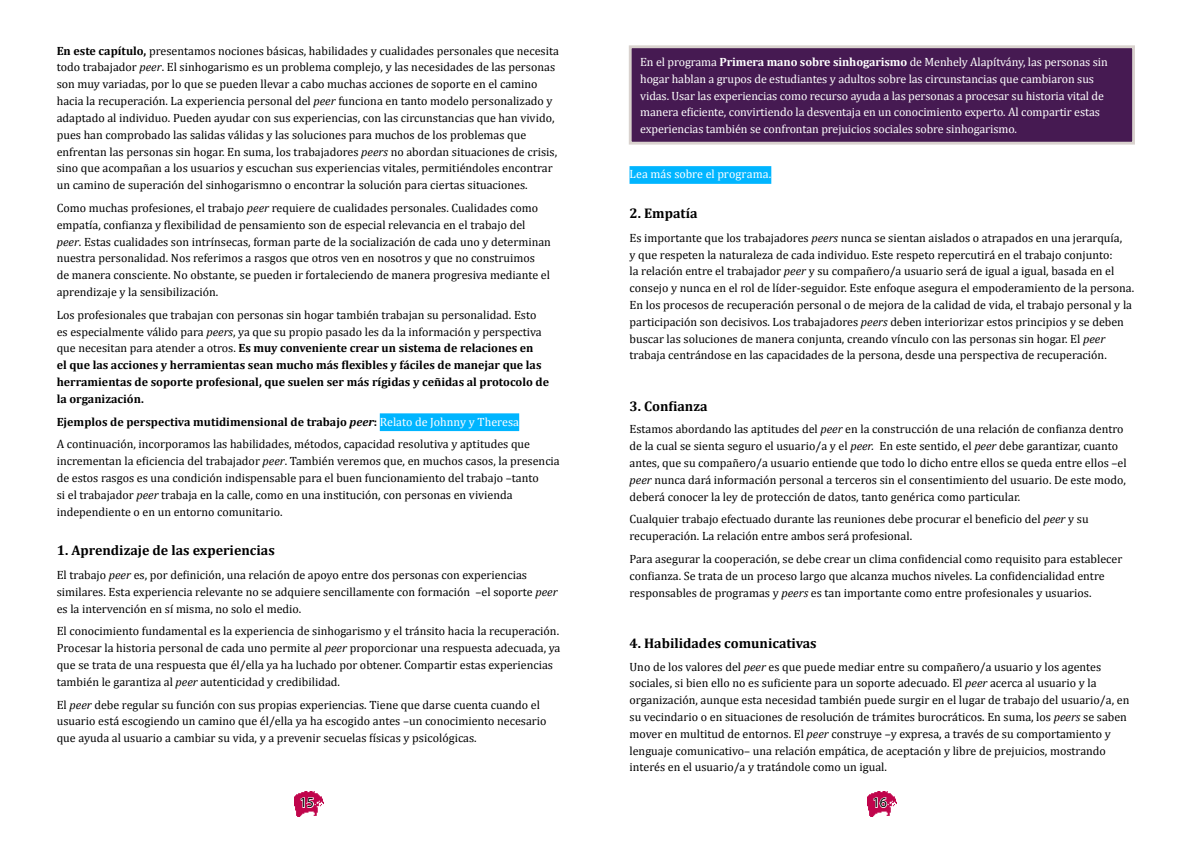
<style>
.page{position:relative;width:1191px;height:842px;background:#fff}
.page>*{position:absolute;margin:0;border:0;box-sizing:border-box;transform-origin:0 0}
.t1{font:700 14px "Cambria";color:#000}
.t2{font:14px "Myriad Pro";color:#000}
.t3{font:12px/16.8px "Cambria";color:#000}
.t4{font:12px/16.8px "Cambria";letter-spacing:-.01em;color:#fff}
.t5{font:700 12px/16.8px "Cambria";color:#000}
.s1{font-weight:700}
.s2{font-style:italic}
.s3{font-weight:400}
.s4{font-weight:400;font-style:italic}
.s5{font-weight:700;font-style:italic}
.s6{color:#fff}
</style>
<div class="page">
<img style="left:294px;top:792px;width:30px;height:24px">
<svg style="left:299px;top:797px;width:16px;height:12px"></svg>
<img style="left:867px;top:792px;width:29px;height:24px">
<svg style="left:872px;top:796px;width:16px;height:13px"></svg>
<div style="left:629px;top:166px;width:142px;height:18px;background:#00b5ff"></div>
<div style="left:630px;top:47px;width:503px;height:96px;background:#461a52"></div>
<div style="left:629px;top:45px;width:506px;height:100px;border:3px solid #d9d2ce"></div>
<div style="left:380px;top:413px;width:139px;height:18px;background:#00b5ff"></div>
<p class="t3" style="left:57px;top:42px;width:504px"><span class="s1">En este capítulo,</span> presentamos nociones básicas, habilidades y cualidades personales que necesita todo trabajador <span class="s2">peer</span>. El sinhogarismo es un problema complejo, y las necesidades de las personas son muy variadas, por lo que se pueden llevar a cabo muchas acciones de soporte en el camino hacia la recuperación. La experiencia personal del <span class="s2">peer</span> funciona en tanto modelo personalizado y adaptado al individuo. Pueden ayudar con sus experiencias, con las circunstancias que han vivido, pues han comprobado las salidas válidas y las soluciones para muchos de los problemas que enfrentan las personas sin hogar. En suma, los trabajadores <span class="s2">peers</span> no abordan situaciones de crisis, sino que acompañan a los usuarios y escuchan sus experiencias vitales, permitiéndoles encontrar un camino de superación del sinhogarismno o encontrar la solución para ciertas situaciones.</p>
<p class="t3" style="left:57px;top:199px;width:496px">Como muchas profesiones, el trabajo <span class="s2">peer</span> requiere de cualidades personales. Cualidades como empatía, confianza y flexibilidad de pensamiento son de especial relevancia en el trabajo del <span class="s2">peer</span>. Estas cualidades son intrínsecas, forman parte de la socialización de cada uno y determinan nuestra personalidad. Nos referimos a rasgos que otros ven en nosotros y que no construimos<br>de manera consciente. No obstante, se pueden ir fortaleciendo de manera progresiva mediante el aprendizaje y la sensibilización.</p>
<p class="t5" style="left:57px;top:306px;width:494px"><span class="s3">Los profesionales que trabajan con personas sin hogar también trabajan su personalidad. Esto es especialmente válido para</span> <span class="s4">peers</span><span class="s3">, ya que su propio pasado les da la información y perspectiva que necesitan para atender a otros.</span> Es muy conveniente crear un sistema de relaciones en<br>el que las acciones y herramientas sean mucho más flexibles y fáciles de manejar que las herramientas de soporte profesional, que suelen ser más rígidas y ceñidas al protocolo de la organización.</p>
<p class="t3" style="left:57px;top:410px;width:475px;line-height:22.8px"><span class="s1">Ejemplos de perspectiva mutidimensional de trabajo</span> <span class="s5">peer</span><span class="s1">:</span> <span class="s6">Relato de Johnny y Theresa<br></span>A continuación, incorporamos las habilidades, métodos, capacidad resolutiva y aptitudes que</p>
<p class="t3" style="left:57px;top:453px;width:504px">incrementan la eficiencia del trabajador <span class="s2">peer</span>. También veremos que, en muchos casos, la presencia de estos rasgos es una condición indispensable para el buen funcionamiento del trabajo –tanto<br>si el trabajador <span class="s2">peer</span> trabaja en la calle, como en una institución, con personas en vivienda independiente o en un entorno comunitario.</p>
<p class="t1" style="left:57px;top:540px;width:219px">1. Aprendizaje de las experiencias</p>
<p class="t3" style="left:57px;top:566px;width:502px">El trabajo <span class="s2">peer</span> es, por definición, una relación de apoyo entre dos personas con experiencias similares. Esta experiencia relevante no se adquiere sencillamente con formación –el soporte <span class="s2">peer </span>es la intervención en sí misma, no solo el medio.</p>
<p class="t3" style="left:57px;top:623px;width:505px">El conocimiento fundamental es la experiencia de sinhogarismo y el tránsito hacia la recuperación.<br>Procesar la historia personal de cada uno permite al <span class="s2">peer</span> proporcionar una respuesta adecuada, ya que se trata de una respuesta que él/ella ya ha luchado por obtener. Compartir estas experiencias también le garantiza al <span class="s2">peer</span> autenticidad y credibilidad.</p>
<p class="t3" style="left:57px;top:696px;width:491px">El <span class="s2">peer</span> debe regular su función con sus propias experiencias. Tiene que darse cuenta cuando el usuario está escogiendo un camino que él/ella ya ha escogido antes –un conocimiento necesario que ayuda al usuario a cambiar su vida, y a prevenir secuelas físicas y psicológicas.</p>
<p class="t4" style="left:640px;top:53px;width:469px">En el programa <span class="s1">Primera mano sobre sinhogarismo</span> de Menhely Alapítvány, las personas sin hogar hablan a grupos de estudiantes y adultos sobre las circunstancias que cambiaron sus vidas. Usar las experiencias como recurso ayuda a las personas a procesar su historia vital de manera eficiente, convirtiendo la desventaja en un conocimiento experto. Al compartir estas experiencias también se confrontan prejuicios sociales sobre sinhogarismo.</p>
<p class="t4" style="left:629px;top:166px;width:143px">Lea más sobre el programa.</p>
<p class="t1" style="left:629px;top:203px;width:70px">2. Empatía</p>
<p class="t3" style="left:629px;top:229px;width:506px">Es importante que los trabajadores <span class="s2">peers</span> nunca se sientan aislados o atrapados en una jerarquía,<br>y que respeten la naturaleza de cada individuo. Este respeto repercutirá en el trabajo conjunto:<br>la relación entre el trabajador <span class="s2">peer</span> y su compañero/a usuario será de igual a igual, basada en el consejo y nunca en el rol de líder-seguidor. Este enfoque asegura el empoderamiento de la persona.<br>En los procesos de recuperación personal o de mejora de la calidad de vida, el trabajo personal y la participación son decisivos. Los trabajadores <span class="s2">peers</span> deben interiorizar estos principios y se deben buscar las soluciones de manera conjunta, creando vínculo con las personas sin hogar. El <span class="s2">peer </span>trabaja centrándose en las capacidades de la persona, desde una perspectiva de recuperación.</p>
<p class="t1" style="left:629px;top:396px;width:80px">3. Confianza</p>
<p class="t3" style="left:629px;top:421px;width:498px">Estamos abordando las aptitudes del <span class="s2">peer</span> en la construcción de una relación de confianza dentro de la cual se sienta seguro el usuario/a y el <span class="s2">peer.</span> En este sentido, el <span class="s2">peer</span> debe garantizar, cuanto antes, que su compañero/a usuario entiende que todo lo dicho entre ellos se queda entre ellos –el <span class="s2">peer</span> nunca dará información personal a terceros sin el consentimiento del usuario. De este modo, deberá conocer la ley de protección de datos, tanto genérica como particular.</p>
<p class="t3" style="left:629px;top:511px;width:460px">Cualquier trabajo efectuado durante las reuniones debe procurar el beneficio del <span class="s2">peer</span> y su recuperación. La relación entre ambos será profesional.</p>
<p class="t3" style="left:629px;top:550px;width:494px">Para asegurar la cooperación, se debe crear un clima confidencial como requisito para establecer confianza. Se trata de un proceso largo que alcanza muchos niveles. La confidencialidad entre responsables de programas y <span class="s2">peers</span> es tan importante como entre profesionales y usuarios.</p>
<p class="t1" style="left:629px;top:633px;width:189px">4. Habilidades comunicativas</p>
<p class="t3" style="left:629px;top:658px;width:501px">Uno de los valores del <span class="s2">peer</span> es que puede mediar entre su compañero/a usuario y los agentes sociales, si bien ello no es suficiente para un soporte adecuado. El <span class="s2">peer</span> acerca al usuario y la organización, aunque esta necesidad también puede surgir en el lugar de trabajo del usuario/a, en su vecindario o en situaciones de resolución de trámites burocráticos. En suma, los <span class="s2">peers</span> se saben mover en multitud de entornos. El <span class="s2">peer</span> construye –y expresa, a través de su comportamiento y lenguaje comunicativo– una relación empática, de aceptación y libre de prejuicios, mostrando interés en el usuario/a y tratándole como un igual.</p>
<p class="t2" style="left:300px;top:794px;width:16px">15</p>
<p class="t2" style="left:872px;top:794px;width:16px">16</p>
</div>
